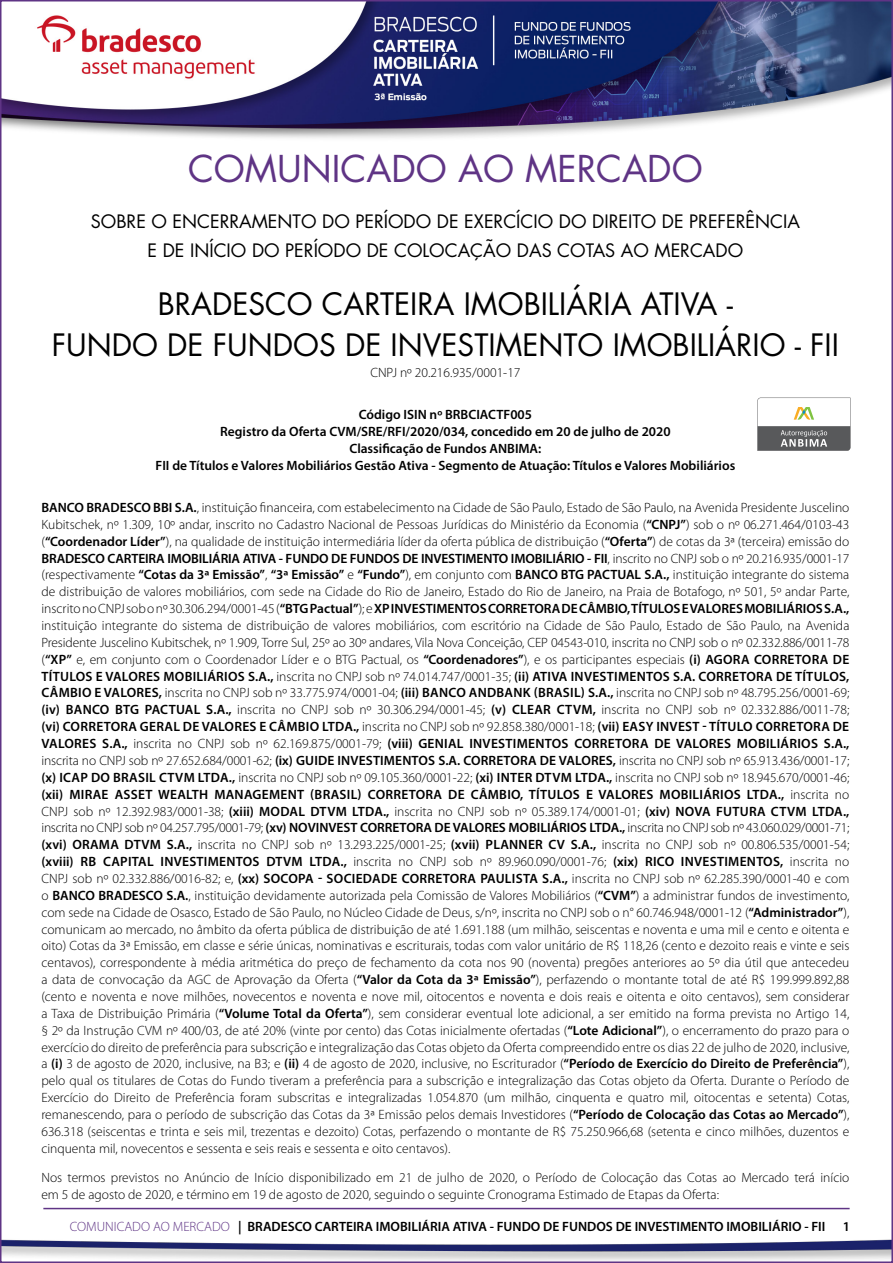
<style>
.page{position:relative;width:893px;height:1263px;background:#fff}
.page>*{position:absolute;margin:0;border:0;box-sizing:border-box;transform-origin:0 0}
.t1{font:36px "Futura";color:#5f3485}
.t2{font:30px/40.8px "Futura";color:#000;text-align:center}
.t3{font:18px/28.8px "Futura";color:#000;text-align:center}
.t4{font:300 13.5px/16.8px "Myriad Pro";color:#000;text-align:justify}
.t5{font:600 13.5px/16.8px "Myriad Pro";color:#000;text-align:center}
.s1{font-weight:600}
.s2{font-weight:300;color:#5f3485}
</style>
<div class="page">
<img style="left:3px;top:3px;width:887px;height:1257px">
<hr style="left:43px;top:1208px;width:807px;height:1px;background:#5f3485">
<svg style="left:757px;top:398px;width:93px;height:53px"></svg>
<h1 class="t1" style="left:188px;top:144px;width:516px">COMUNICADO AO MERCADO</h1>
<h3 class="t3" style="left:91px;top:207px;width:711px">SOBRE O ENCERRAMENTO DO PERÍODO DE EXERCÍCIO DO DIREITO DE PREFERÊNCIA<br>E DE INÍCIO DO PERÍODO DE COLOCAÇÃO DAS COTAS AO MERCADO</h3>
<h2 class="t2" style="left:52px;top:283px;width:788px">BRADESCO CARTEIRA IMOBILIÁRIA ATIVA -<br>FUNDO DE FUNDOS DE INVESTIMENTO IMOBILIÁRIO - FII</h2>
<p class="t4" style="left:370px;top:364px;width:152px">CNPJ nº 20.216.935/0001-17</p>
<p class="t5" style="left:156px;top:406px;width:581px">Código ISIN nº BRBCIACTF005<br>Registro da Oferta CVM/SRE/RFI/2020/034, concedido em 20 de julho de 2020<br>Classificação de Fundos ANBIMA:<br>FII de Títulos e Valores Mobiliários Gestão Ativa - Segmento de Atuação: Títulos e Valores Mobiliários</p>
<p class="t4" style="left:41px;top:499px;width:809px"><span class="s1">BANCO BRADESCO BBI S.A.</span>, instituição financeira, com estabelecimento na Cidade de São Paulo, Estado de São Paulo, na Avenida Presidente Juscelino Kubitschek, nº 1.309, 10º andar, inscrito no Cadastro Nacional de Pessoas Jurídicas do Ministério da Economia (<span class="s1">“CNPJ”</span>) sob o nº 06.271.464/0103-43 (<span class="s1">“Coordenador Líder”</span>), na qualidade de instituição intermediária líder da oferta pública de distribuição (<span class="s1">“Oferta”</span>) de cotas da 3ª (terceira) emissão do <span class="s1">BRADESCO CARTEIRA IMOBILIÁRIA ATIVA - FUNDO DE FUNDOS DE INVESTIMENTO IMOBILIÁRIO - FII</span>, inscrito no CNPJ sob o nº 20.216.935/0001-17 (respectivamente <span class="s1">“Cotas da 3ª Emissão”</span>, <span class="s1">“3ª Emissão”</span> e <span class="s1">“Fundo”</span>), em conjunto com <span class="s1">BANCO BTG PACTUAL S.A.,</span> instituição integrante do sistema de distribuição de valores mobiliários, com sede na Cidade do Rio de Janeiro, Estado do Rio de Janeiro, na Praia de Botafogo, nº 501, 5º andar Parte, inscrito no CNPJ sob o nº 30.306.294/0001-45 (<span class="s1">“BTG Pactual”</span>); e <span class="s1">XP INVESTIMENTOS CORRETORA DE CÂMBIO, TÍTULOS E VALORES MOBILIÁRIOS S.A., </span>instituição integrante do sistema de distribuição de valores mobiliários, com escritório na Cidade de São Paulo, Estado de São Paulo, na Avenida Presidente Juscelino Kubitschek, nº 1.909, Torre Sul, 25º ao 30º andares, Vila Nova Conceição, CEP 04543-010, inscrita no CNPJ sob o nº 02.332.886/0011-78 (<span class="s1">“XP”</span> e, em conjunto com o Coordenador Líder e o BTG Pactual, os <span class="s1">“Coordenadores”</span>), e os participantes especiais <span class="s1">(i) AGORA CORRETORA DE TÍTULOS E VALORES MOBILIÁRIOS S.A.,</span> inscrita no CNPJ sob nº 74.014.747/0001-35; <span class="s1">(ii) ATIVA INVESTIMENTOS S.A. CORRETORA DE TÍTULOS, CÂMBIO E VALORES,</span> inscrita no CNPJ sob nº 33.775.974/0001-04; <span class="s1">(iii) BANCO ANDBANK (BRASIL) S.A.,</span> inscrita no CNPJ sob nº 48.795.256/0001-69; <span class="s1">(iv) BANCO BTG PACTUAL S.A.,</span> inscrita no CNPJ sob nº 30.306.294/0001-45; <span class="s1">(v) CLEAR CTVM,</span> inscrita no CNPJ sob nº 02.332.886/0011-78; <span class="s1">(vi) CORRETORA GERAL DE VALORES E CÂMBIO LTDA.,</span> inscrita no CNPJ sob nº 92.858.380/0001-18; <span class="s1">(vii) EASY INVEST - TÍTULO CORRETORA DE VALORES S.A.,</span> inscrita no CNPJ sob nº 62.169.875/0001-79; <span class="s1">(viii) GENIAL INVESTIMENTOS CORRETORA DE VALORES MOBILIÁRIOS S.A., </span>inscrita no CNPJ sob nº 27.652.684/0001-62; <span class="s1">(ix) GUIDE INVESTIMENTOS S.A. CORRETORA DE VALORES,</span> inscrita no CNPJ sob nº 65.913.436/0001-17; <span class="s1">(x) ICAP DO BRASIL CTVM LTDA.,</span> inscrita no CNPJ sob nº 09.105.360/0001-22; <span class="s1">(xi) INTER DTVM LTDA.,</span> inscrita no CNPJ sob nº 18.945.670/0001-46; <span class="s1">(xii) MIRAE ASSET WEALTH MANAGEMENT (BRASIL) CORRETORA DE CÂMBIO, TÍTULOS E VALORES MOBILIÁRIOS LTDA.,</span> inscrita no CNPJ sob nº 12.392.983/0001-38; <span class="s1">(xiii) MODAL DTVM LTDA.,</span> inscrita no CNPJ sob nº 05.389.174/0001-01; <span class="s1">(xiv) NOVA FUTURA CTVM LTDA., </span>inscrita no CNPJ sob nº 04.257.795/0001-79; <span class="s1">(xv) NOVINVEST CORRETORA DE VALORES MOBILIÁRIOS LTDA.,</span> inscrita no CNPJ sob nº 43.060.029/0001-71; <span class="s1">(xvi) ORAMA DTVM S.A.,</span> inscrita no CNPJ sob nº 13.293.225/0001-25; <span class="s1">(xvii) PLANNER CV S.A.,</span> inscrita no CNPJ sob nº 00.806.535/0001-54; <span class="s1">(xviii) RB CAPITAL INVESTIMENTOS DTVM LTDA.,</span> inscrita no CNPJ sob nº 89.960.090/0001-76; <span class="s1">(xix) RICO INVESTIMENTOS,</span> inscrita no CNPJ sob nº 02.332.886/0016-82; e, <span class="s1">(xx) SOCOPA - SOCIEDADE CORRETORA PAULISTA S.A.,</span> inscrita no CNPJ sob nº 62.285.390/0001-40 e com o <span class="s1">BANCO BRADESCO S.A.</span>, instituição devidamente autorizada pela Comissão de Valores Mobiliários (<span class="s1">“CVM”</span>) a administrar fundos de investimento, com sede na Cidade de Osasco, Estado de São Paulo, no Núcleo Cidade de Deus, s/nº, inscrita no CNPJ sob o n° 60.746.948/0001-12 (<span class="s1">“Administrador”</span>), comunicam ao mercado, no âmbito da oferta pública de distribuição de até 1.691.188 (um milhão, seiscentas e noventa e uma mil e cento e oitenta e oito) Cotas da 3ª Emissão, em classe e série únicas, nominativas e escriturais, todas com valor unitário de R$ 118,26 (cento e dezoito reais e vinte e seis centavos), correspondente à média aritmética do preço de fechamento da cota nos 90 (noventa) pregões anteriores ao 5º dia útil que antecedeu a data de convocação da AGC de Aprovação da Oferta (<span class="s1">“Valor da Cota da 3ª Emissão”</span>), perfazendo o montante total de até R$ 199.999.892,88 (cento e noventa e nove milhões, novecentos e noventa e nove mil, oitocentos e noventa e dois reais e oitenta e oito centavos), sem considerar a Taxa de Distribuição Primária (<span class="s1">“Volume Total da Oferta”</span>), sem considerar eventual lote adicional, a ser emitido na forma prevista no Artigo 14, § 2º da Instrução CVM nº 400/03, de até 20% (vinte por cento) das Cotas inicialmente ofertadas (<span class="s1">“Lote Adicional”</span>), o encerramento do prazo para o exercício do direito de preferência para subscrição e integralização das Cotas objeto da Oferta compreendido entre os dias 22 de julho de 2020, inclusive, a <span class="s1">(i)</span> 3 de agosto de 2020, inclusive, na B3; e <span class="s1">(ii)</span> 4 de agosto de 2020, inclusive, no Escriturador (<span class="s1">“Período de Exercício do Direito de Preferência”</span>), pelo qual os titulares de Cotas do Fundo tiveram a preferência para a subscrição e integralização das Cotas objeto da Oferta. Durante o Período de Exercício do Direito de Preferência foram subscritas e integralizadas 1.054.870 (um milhão, cinquenta e quatro mil, oitocentas e setenta) Cotas, remanescendo, para o período de subscrição das Cotas da 3ª Emissão pelos demais Investidores (<span class="s1">“Período de Colocação das Cotas ao Mercado”</span>), 636.318 (seiscentas e trinta e seis mil, trezentas e dezoito) Cotas, perfazendo o montante de R$ 75.250.966,68 (setenta e cinco milhões, duzentos e cinquenta mil, novecentos e sessenta e seis reais e sessenta e oito centavos).</p>
<p class="t4" style="left:41px;top:1170px;width:809px">Nos termos previstos no Anúncio de Início disponibilizado em 21 de julho de 2020, o Período de Colocação das Cotas ao Mercado terá início em 5 de agosto de 2020, e término em 19 de agosto de 2020, seguindo o seguinte Cronograma Estimado de Etapas da Oferta:</p>
<p class="t5" style="left:70px;top:1217px;width:757px"><span class="s2">COMUNICADO AO MERCADO</span> | BRADESCO CARTEIRA IMOBILIÁRIA ATIVA - FUNDO DE FUNDOS DE INVESTIMENTO IMOBILIÁRIO - FII</p>
<p class="t5" style="left:843px;top:1217px;width:9px">1</p>
</div>
